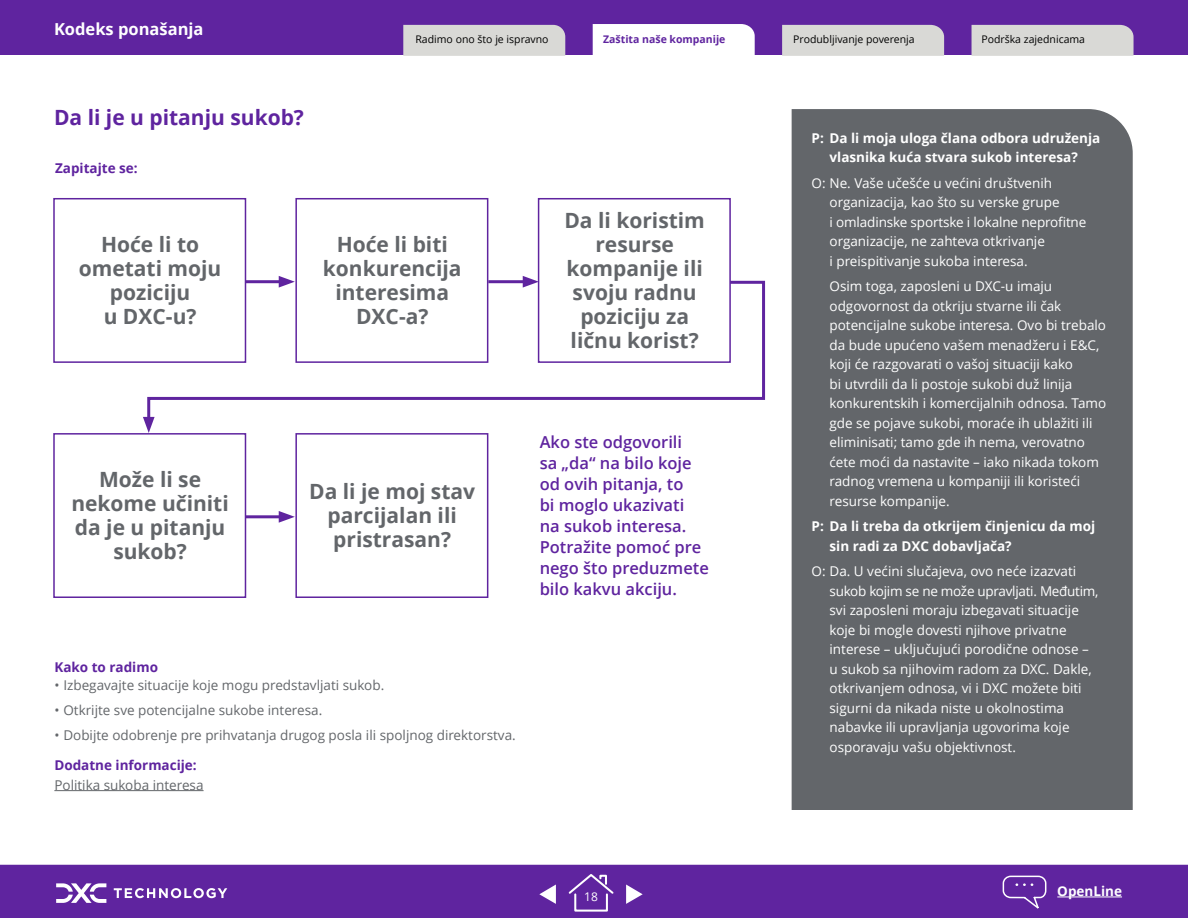
<style>
.page{position:relative;width:1188px;height:918px;background:#fff}
.page>*{position:absolute;margin:0;border:0;box-sizing:border-box;transform-origin:0 0}
.Body_subheadline_Wal{font:700 21px/24px "Open Sans";color:#63666a;text-align:center}
.Body_subheadline_Wal-2{font:700 21px "Open Sans";color:#5f249f}
.Body_header_Open_San{font:600 16.5px/21px "Open Sans";color:#5f249f}
.t1{font:700 16.5px "Open Sans";color:#fff}
.Copyright_without_le{font:13.5px/19.5px "Open Sans";color:#fff}
.Body_regular_9_13{font:13.5px "Open Sans";color:#63666a}
.Copyright_without_le-2{font:700 13.5px/19.5px "Open Sans";color:#fff;text-align:center}
.Body_header_Walsheim{font:700 13.5px "Open Sans";color:#5f249f}
.t2{font:12px "Open Sans";color:#fff}
.Body_header_Walsheim-2{font:10.5px "Open Sans";color:#000}
.Tab_head_active_purp{font:700 10.5px "Open Sans";color:#5f249f}
</style>
<div class="page">
<div style="left:0;top:864px;width:1188px;height:54px;background:#5f249f"></div>
<svg style="left:567px;top:872px;width:48px;height:41px;background:#7543ac"></svg>
<hr style="left:1057px;top:897px;width:65px;height:1px;background:#fff">
<svg style="left:1002px;top:875px;width:45px;height:37px;background:#7340ab"></svg>
<svg style="left:114px;top:888px;width:113px;height:10px"></svg>
<svg style="left:56px;top:883px;width:50px;height:20px"></svg>
<div style="left:0;top:0;width:1188px;height:55px;background:#5f249f"></div>
<div style="left:593px;top:24px;width:162px;height:31px;background:#fff"></div>
<div style="left:792px;top:109px;width:341px;height:701px;background:#63666a"></div>
<div style="left:53px;top:198px;width:193px;height:165px;background:#fff;border:2px solid #5f249f"></div>
<div style="left:53px;top:433px;width:193px;height:165px;background:#fff;border:2px solid #5f249f"></div>
<div style="left:295px;top:198px;width:193px;height:165px;background:#fff;border:2px solid #5f249f"></div>
<div style="left:295px;top:433px;width:193px;height:165px;background:#fff;border:2px solid #5f249f"></div>
<div style="left:538px;top:198px;width:193px;height:165px;background:#fff;border:2px solid #5f249f"></div>
<svg style="left:279px;top:276px;width:8px;height:3px"></svg>
<svg style="left:523px;top:276px;width:16px;height:3px"></svg>
<hr style="left:245px;top:515px;width:39px;height:3px;background:#5f249f">
<svg style="left:279px;top:511px;width:16px;height:12px"></svg>
<svg style="left:146px;top:279px;width:620px;height:138px"></svg>
<svg style="left:143px;top:417px;width:12px;height:16px"></svg>
<hr style="left:54px;top:790px;width:150px;height:1px;background:#63666a">
<svg style="left:539px;top:885px;width:17px;height:19px"></svg>
<svg style="left:626px;top:885px;width:17px;height:19px"></svg>
<div style="left:403px;top:25px;width:162px;height:31px;background:#d9d9d6"></div>
<div style="left:782px;top:25px;width:162px;height:31px;background:#d9d9d6"></div>
<div style="left:972px;top:25px;width:162px;height:31px;background:#d9d9d6"></div>
<p class="t1" style="left:54px;top:18px;width:151px">Kodeks ponašanja</p>
<p class="Body_subheadline_Wal-2" style="left:54px;top:103px;width:252px">Da li je u pitanju sukob?</p>
<p class="Body_header_Walsheim-2" style="left:415px;top:32px;width:135px">Radimo ono što je ispravno</p>
<p class="Body_header_Walsheim-2" style="left:793px;top:32px;width:123px">Produbljivanje poverenja</p>
<p class="Body_header_Walsheim-2" style="left:981px;top:32px;width:105px">Podrška zajednicama</p>
<p class="Tab_head_active_purp" style="left:603px;top:32px;width:124px">Zaštita naše kompanije</p>
<p class="Body_header_Walsheim" style="left:55px;top:159px;width:84px">Zapitajte se:</p>
<p class="Body_subheadline_Wal" style="left:79px;top:232px;width:144px">Hoće li to ometati moju poziciju<br>u DXC-u?</p>
<p class="Body_subheadline_Wal" style="left:323px;top:232px;width:140px">Hoće li biti konkurencija interesima<br>DXC-a?</p>
<p class="Body_subheadline_Wal" style="left:564px;top:208px;width:142px">Da li koristim resurse kompanije ili svoju radnu poziciju za ličnu korist?</p>
<p class="Body_subheadline_Wal" style="left:71px;top:467px;width:159px">Može li se nekome učiniti da je u pitanju sukob?</p>
<p class="Body_subheadline_Wal" style="left:309px;top:479px;width:167px">Da li je moj stav parcijalan ili pristrasan?</p>
<p class="Body_header_Open_San" style="left:540px;top:431px;width:171px">Ako ste odgovorili<br>sa „da“ na bilo koje od ovih pitanja, to<br>bi moglo ukazivati<br>na sukob interesa.<br>Potražite pomoć pre nego što preduzmete bilo kakvu akciju.</p>
<p class="Body_header_Walsheim" style="left:54px;top:658px;width:105px">Kako to radimo</p>
<p class="Body_regular_9_13" style="left:54px;top:676px;width:331px">• Izbegavajte situacije koje mogu predstavljati sukob.</p>
<p class="Body_regular_9_13" style="left:54px;top:701px;width:269px">• Otkrijte sve potencijalne sukobe interesa.</p>
<p class="Body_regular_9_13" style="left:54px;top:726px;width:463px">• Dobijte odobrenje pre prihvatanja drugog posla ili spoljnog direktorstva.</p>
<p class="Body_header_Walsheim" style="left:54px;top:756px;width:144px">Dodatne informacije:</p>
<p class="Body_regular_9_13" style="left:54px;top:775px;width:151px">Politika sukoba interesa</p>
<p class="t2" style="left:584px;top:888px;width:15px">18</p>
<p class="Copyright_without_le-2" style="left:812px;top:128px;width:290px">P: Da li moja uloga člana odbora udruženja vlasnika kuća stvara sukob interesa?</p>
<p class="Copyright_without_le" style="left:830px;top:173px;width:258px;text-indent:-18px">O: Ne. Vaše učešće u većini društvenih organizacija, kao što su verske grupe<br>i omladinske sportske i lokalne neprofitne organizacije, ne zahteva otkrivanje<br>i preispitivanje sukoba interesa.</p>
<p class="Copyright_without_le" style="left:830px;top:276px;width:278px">Osim toga, zaposleni u DXC-u imaju odgovornost da otkriju stvarne ili čak potencijalne sukobe interesa. Ovo bi trebalo da bude upućeno vašem menadžeru i E&amp;C, koji će razgovarati o vašoj situaciji kako<br>bi utvrdili da li postoje sukobi duž linija konkurentskih i komercijalnih odnosa. Tamo gde se pojave sukobi, moraće ih ublažiti ili eliminisati; tamo gde ih nema, verovatno ćete moći da nastavite – iako nikada tokom radnog vremena u kompaniji ili koristeći resurse kompanije.</p>
<p class="Copyright_without_le-2" style="left:830px;top:516px;width:267px;text-align:left;text-indent:-18px">P: Da li treba da otkrijem činjenicu da moj sin radi za DXC dobavljača?</p>
<p class="Copyright_without_le" style="left:830px;top:561px;width:270px;text-indent:-18px">O: Da. U većini slučajeva, ovo neće izazvati sukob kojim se ne može upravljati. Međutim, svi zaposleni moraju izbegavati situacije koje bi mogle dovesti njihove privatne interese – uključujući porodične odnose – u sukob sa njihovim radom za DXC. Dakle, otkrivanjem odnosa, vi i DXC možete biti sigurni da nikada niste u okolnostima nabavke ili upravljanja ugovorima koje osporavaju vašu objektivnost.</p>
<p class="Copyright_without_le-2" style="left:1057px;top:881px;width:66px">OpenLine</p>
</div>
